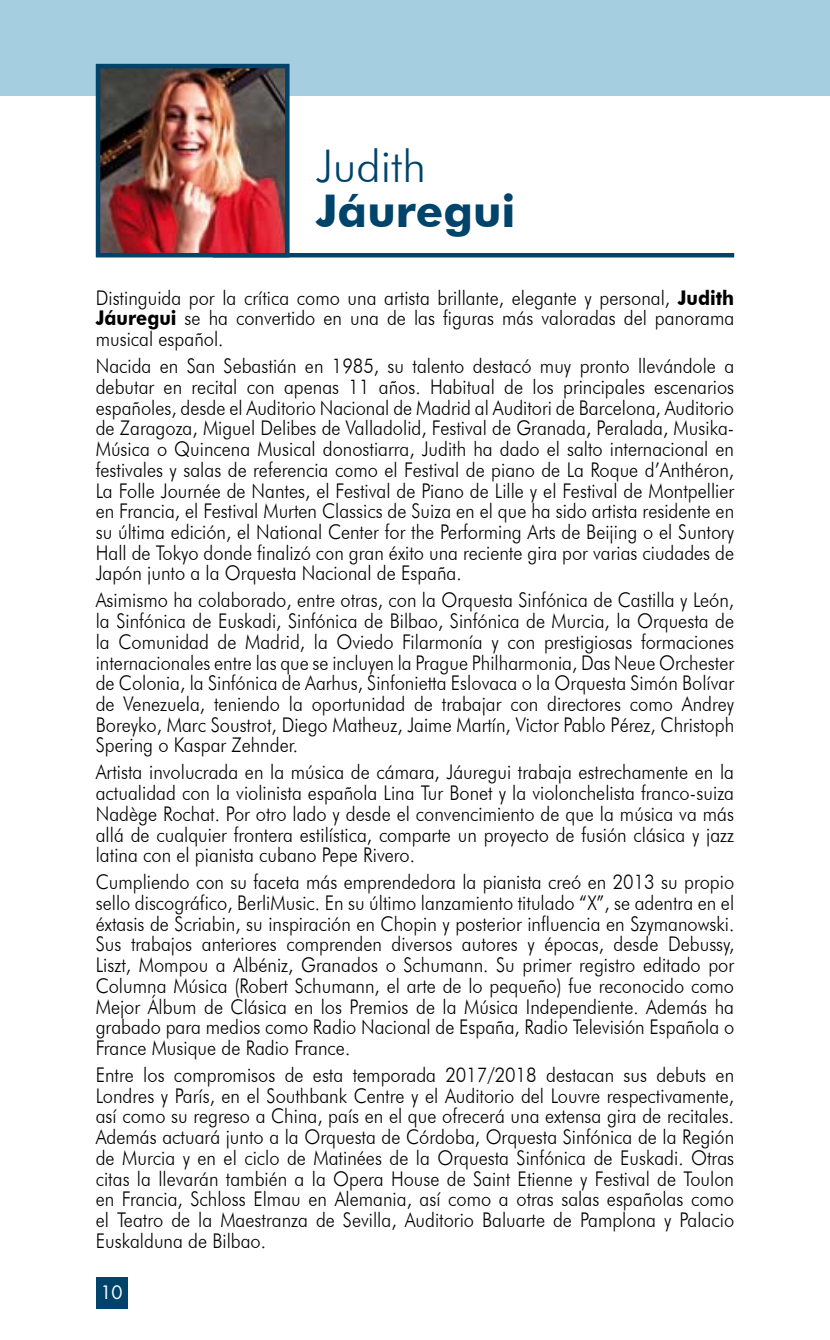
<style>
.page{position:relative;width:830px;height:1340px;background:#fff}
.page>*{position:absolute;margin:0;border:0;box-sizing:border-box;transform-origin:0 0}
.t1{font:700 45px "Futura BT";color:#00446b}
.t2{font:300 45px "Futura BT";color:#00446b}
.t3{font:300 20.25px/20.7px "Futura BT";color:#000;text-align:justify;scale:.9 1}
.t4{font:18px "Futura";color:#fff}
.s1{font-weight:700}
</style>
<div class="page">
<div style="left:96px;top:1276px;width:32px;height:32px;background:#00446b"></div>
<div style="left:0;top:0;width:829px;height:96px;background:#a5cee0"></div>
<hr style="left:213px;top:253px;width:520px;height:4px;background:#00446b">
<img style="left:101px;top:69px;width:183px;height:183px">
<div style="left:96px;top:64px;width:193px;height:193px;border:4px solid #00446b"></div>
<h1 class="t2" style="left:316px;top:138px;width:111px">Judith</h1>
<h1 class="t1" style="left:316px;top:183px;width:201px">Jáuregui</h1>
<p class="t3" style="left:96px;top:287px;width:710px">Distinguida por la crítica como una artista brillante, elegante y personal, <span class="s1">Judith Jáuregui</span> se ha convertido en una de las figuras más valoradas del panorama musical español.</p>
<p class="t3" style="left:96px;top:355px;width:710px">Nacida en San Sebastián en 1985, su talento destacó muy pronto llevándole a debutar en recital con apenas 11 años. Habitual de los principales escenarios españoles, desde el Auditorio Nacional de Madrid al Auditori de Barcelona, Auditorio de Zaragoza, Miguel Delibes de Valladolid, Festival de Granada, Peralada, Musika-Música o Quincena Musical donostiarra, Judith ha dado el salto internacional en festivales y salas de referencia como el Festival de piano de La Roque d’Anthéron, La Folle Journée de Nantes, el Festival de Piano de Lille y el Festival de Montpellier en Francia, el Festival Murten Classics de Suiza en el que ha sido artista residente en su última edición, el National Center for the Performing Arts de Beijing o el Suntory Hall de Tokyo donde finalizó con gran éxito una reciente gira por varias ciudades de Japón junto a la Orquesta Nacional de España.</p>
<p class="t3" style="left:96px;top:589px;width:710px">Asimismo ha colaborado, entre otras, con la Orquesta Sinfónica de Castilla y León, la Sinfónica de Euskadi, Sinfónica de Bilbao, Sinfónica de Murcia, la Orquesta de la Comunidad de Madrid, la Oviedo Filarmonía y con prestigiosas formaciones internacionales entre las que se incluyen la Prague Philharmonia, Das Neue Orchester de Colonia, la Sinfónica de Aarhus, Sinfonietta Eslovaca o la Orquesta Simón Bolívar de Venezuela, teniendo la oportunidad de trabajar con directores como Andrey Boreyko, Marc Soustrot, Diego Matheuz, Jaime Martín, Victor Pablo Pérez, Christoph Spering o Kaspar Zehnder.</p>
<p class="t3" style="left:96px;top:761px;width:710px">Artista involucrada en la música de cámara, Jáuregui trabaja estrechamente en la actualidad con la violinista española Lina Tur Bonet y la violonchelista franco-suiza Nadège Rochat. Por otro lado y desde el convencimiento de que la música va más allá de cualquier frontera estilística, comparte un proyecto de fusión clásica y jazz latina con el pianista cubano Pepe Rivero.</p>
<p class="t3" style="left:96px;top:871px;width:710px">Cumpliendo con su faceta más emprendedora la pianista creó en 2013 su propio sello discográfico, BerliMusic. En su último lanzamiento titulado “X”, se adentra en el éxtasis de Scriabin, su inspiración en Chopin y posterior influencia en Szymanowski.<br>Sus trabajos anteriores comprenden diversos autores y épocas, desde Debussy, Liszt, Mompou a Albéniz, Granados o Schumann. Su primer registro editado por Columna Música (Robert Schumann, el arte de lo pequeño) fue reconocido como Mejor Álbum de Clásica en los Premios de la Música Independiente. Además ha grabado para medios como Radio Nacional de España, Radio Televisión Española o France Musique de Radio France.</p>
<p class="t3" style="left:96px;top:1064px;width:710px">Entre los compromisos de esta temporada 2017/2018 destacan sus debuts en Londres y París, en el Southbank Centre y el Auditorio del Louvre respectivamente, así como su regreso a China, país en el que ofrecerá una extensa gira de recitales.<br>Además actuará junto a la Orquesta de Córdoba, Orquesta Sinfónica de la Región de Murcia y en el ciclo de Matinées de la Orquesta Sinfónica de Euskadi. Otras citas la llevarán también a la Opera House de Saint Etienne y Festival de Toulon en Francia, Schloss Elmau en Alemania, así como a otras salas españolas como el Teatro de la Maestranza de Sevilla, Auditorio Baluarte de Pamplona y Palacio Euskalduna de Bilbao.</p>
<p class="t4" style="left:100px;top:1280px;width:24px">10</p>
</div>
